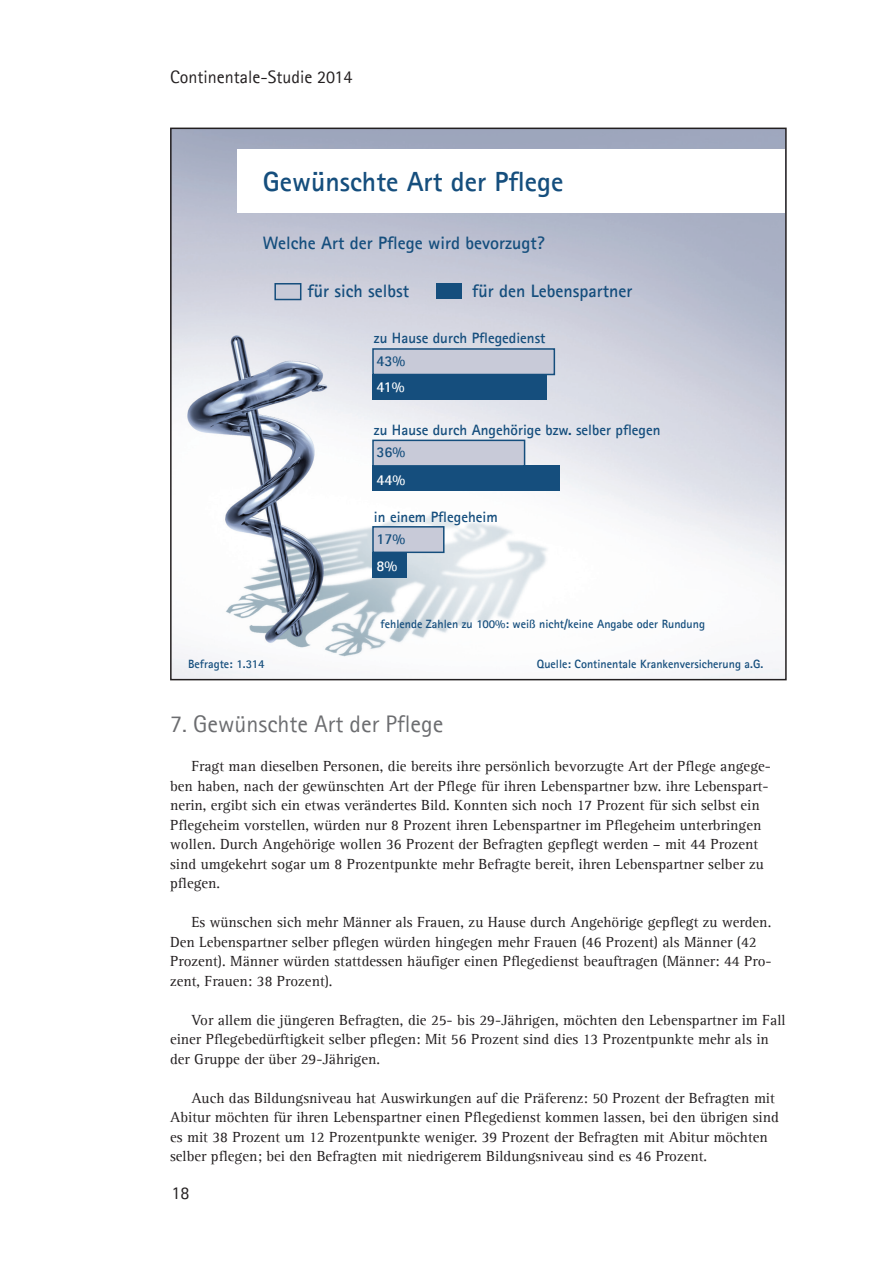
<style>
.page{position:relative;width:893px;height:1263px;background:#fff}
.page>*{position:absolute;margin:0;border:0;box-sizing:border-box;transform-origin:0 0}
.t1{font:700 27.75px "Agfa Rotis Sans Serif";color:#154e7d}
.t2{font:24px "Agfa Rotis Sans Serif";color:#6c6d70}
.t3{font:700 18px "Agfa Rotis Sans Serif";color:#154e7d}
.t4{font:18px "Agfa Rotis Sans Serif";color:#231f20}
.t5{font:15px/19.5px "Agfa Rotis Serif";color:#231f20}
.t6{font:700 15px "Agfa Rotis Sans Serif";color:#154e7d}
.t7{font:700 15px "Agfa Rotis Sans Serif";color:#fff}
.t8{font:700 12px "Agfa Rotis Sans Serif";color:#154e7d}
</style>
<div class="page">
<img style="left:173px;top:131px;width:611px;height:546px">
<div style="left:170px;top:128px;width:617px;height:552px;border:2px solid #231f20"></div>
<div style="left:237px;top:149px;width:548px;height:64px;background:#fff"></div>
<div style="left:372px;top:374px;width:175px;height:26px;background:#154e7d"></div>
<div style="left:372px;top:348px;width:183px;height:27px;background:#c8cad8;border:2px solid #154e7d"></div>
<div style="left:274px;top:283px;width:27px;height:17px;background:#c8cad8;border:2px solid #154e7d"></div>
<div style="left:437px;top:283px;width:25px;height:16px;background:#154e7d"></div>
<div style="left:372px;top:466px;width:187px;height:25px;background:#154e7d"></div>
<div style="left:372px;top:440px;width:153px;height:27px;background:#c8cad8;border:2px solid #154e7d"></div>
<div style="left:372px;top:552px;width:34px;height:26px;background:#154e7d"></div>
<div style="left:372px;top:526px;width:73px;height:27px;background:#c8cad8;border:2px solid #154e7d"></div>
<p class="t4" style="left:170px;top:66px;width:184px">Continentale-Studie 2014</p>
<h1 class="t1" style="left:263px;top:164px;width:302px">Gewünschte Art der Pflege</h1>
<p class="t3" style="left:263px;top:232px;width:283px">Welche Art der Pflege wird bevorzugt?</p>
<p class="t3" style="left:308px;top:280px;width:103px">für sich selbst</p>
<p class="t3" style="left:472px;top:280px;width:162px">für den Lebenspartner</p>
<p class="t6" style="left:374px;top:329px;width:173px">zu Hause durch Pflegedienst</p>
<p class="t7" style="left:376px;top:378px;width:30px">41%</p>
<p class="t6" style="left:376px;top:351px;width:30px">43%</p>
<p class="t6" style="left:374px;top:420px;width:288px">zu Hause durch Angehörige bzw. selber pflegen</p>
<p class="t6" style="left:376px;top:443px;width:30px">36%</p>
<p class="t7" style="left:376px;top:470px;width:30px">44%</p>
<p class="t6" style="left:374px;top:507px;width:125px">in einem Pflegeheim</p>
<p class="t6" style="left:376px;top:529px;width:30px">17%</p>
<p class="t7" style="left:376px;top:557px;width:22px">8%</p>
<p class="t8" style="left:381px;top:617px;width:326px">fehlende Zahlen zu 100%: weiß nicht/keine Angabe oder Rundung</p>
<p class="t8" style="left:188px;top:656px;width:78px">Befragte: 1.314</p>
<p class="t8" style="left:537px;top:656px;width:228px">Quelle: Continentale Krankenversicherung a.G.</p>
<h2 class="t2" style="left:170px;top:710px;width:275px">7. Gewünschte Art der Pflege</h2>
<p class="t5" style="left:170px;top:757px;width:602px;text-indent:21px">Fragt man dieselben Personen, die bereits ihre persönlich bevorzugte Art der Pflege angege&shy;ben haben, nach der gewünschten Art der Pflege für ihren Lebenspartner bzw. ihre Lebenspart&shy;nerin, ergibt sich ein etwas verändertes Bild. Konnten sich noch 17 Prozent für sich selbst ein Pflegeheim vorstellen, würden nur 8 Prozent ihren Lebenspartner im Pflegeheim unterbringen wollen. Durch Angehörige wollen 36 Prozent der Befragten gepflegt werden – mit 44 Prozent sind umgekehrt sogar um 8 Prozentpunkte mehr Befragte bereit, ihren Lebenspartner selber zu pflegen.</p>
<p class="t5" style="left:170px;top:913px;width:603px;text-indent:21px">Es wünschen sich mehr Männer als Frauen, zu Hause durch Angehörige gepflegt zu werden.<br>Den Lebenspartner selber pflegen würden hingegen mehr Frauen (46 Prozent) als Männer (42<br>Prozent). Männer würden stattdessen häufiger einen Pflegedienst beauftragen (Männer: 44 Pro&shy;zent, Frauen: 38 Prozent).</p>
<p class="t5" style="left:170px;top:1010px;width:617px;text-indent:21px">Vor allem die jüngeren Befragten, die 25- bis 29-Jährigen, möchten den Lebenspartner im Fall einer Pflegebedürftigkeit selber pflegen: Mit 56 Prozent sind dies 13 Prozentpunkte mehr als in der Gruppe der über 29-Jährigen.</p>
<p class="t5" style="left:170px;top:1088px;width:610px;text-indent:21px">Auch das Bildungsniveau hat Auswirkungen auf die Präferenz: 50 Prozent der Befragten mit Abitur möchten für ihren Lebenspartner einen Pflegedienst kommen lassen, bei den übrigen sind es mit 38 Prozent um 12 Prozentpunkte weniger. 39 Prozent der Befragten mit Abitur möchten selber pflegen; bei den Befragten mit niedrigerem Bildungsniveau sind es 46 Prozent.</p>
<p class="t4" style="left:172px;top:1182px;width:19px">18</p>
</div>
